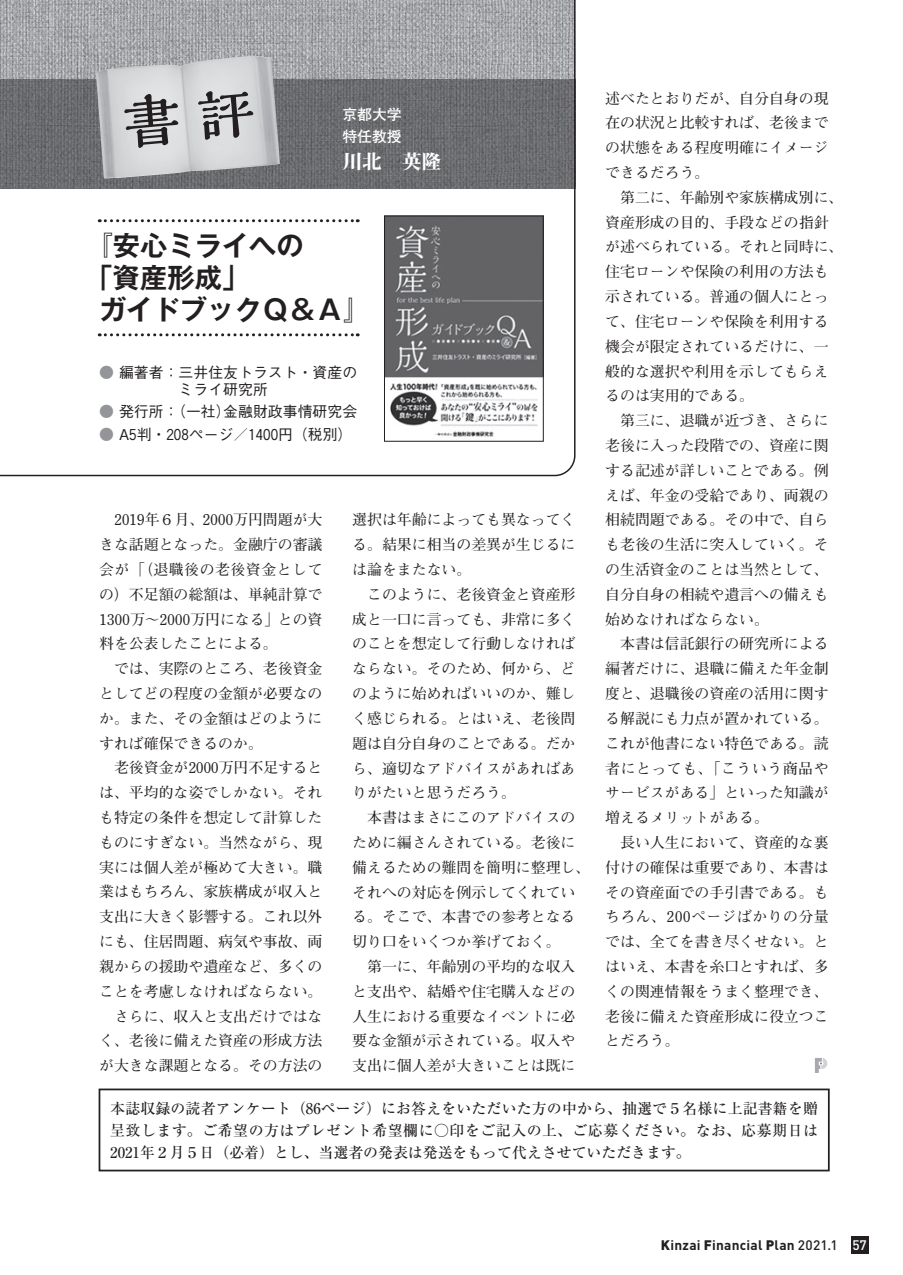
<style>
.page{position:relative;width:903px;height:1275px;background:#fff}
.page>*{position:absolute;margin:0;border:0;box-sizing:border-box;transform-origin:0 0}
.t1{font:700 27.3px "Gothic MB101 Pro De";color:#231f20}
.t2{font:19.78px "Midashi Min Pro MA31";color:#fff}
.t3{font:700 14.88px/24.8px "Futo Min A101 Pro";color:#231f20;text-align:justify}
.t4{font:500 14.88px/22.4px "Ryumin Pro";color:#231f20;text-align:justify}
.t5{font:500 14.88px/17.3px "Gothic BBB Pro";color:#231f20}
.t6{font:700 14.88px/22.4px "Futo Go B101 Pro";color:#fff}
.t7{font:700 13.65px "DIN Pro";letter-spacing:.02em;color:#231f20}
.s1{color:#939598}
.s2{font-family:"Gothic Num";font-weight:400}
.s3{font-weight:900}
.s4{font-weight:500}
.s5{font-weight:500;color:#fff}
</style>
<div class="page">
<svg style="left:0;top:0;width:576px;height:477px"></svg>
<svg style="left:815px;top:1058px;width:12px;height:15px"></svg>
<div style="left:99px;top:1088px;width:731px;height:83px;border:2px solid #231f20"></div>
<img style="left:386px;top:218px;width:155px;height:221px">
<div style="left:384px;top:216px;width:159px;height:225px;border:1px solid #231f20"></div>
<svg style="left:99px;top:219px;width:259px;height:3px"></svg>
<svg style="left:99px;top:333px;width:259px;height:3px"></svg>
<div style="left:851px;top:1236px;width:17px;height:18px;background:#231f20"></div>
<div style="left:123px;top:87px;width:132px;height:62px;background:#dddee0"></div>
<p class="t3" style="left:605px;top:84px;width:225px">述べたとおりだが、自分自身の現在の状況と比較すれば、老後までの状態をある程度明確にイメージできるだろう。</p>
<p class="t3" style="left:605px;top:183px;width:240px;text-align:left;text-indent:15px">第二に、年齢別や家族構成別に、資産形成の目的、手段などの指針が述べられている。それと同時に、住宅ローンや保険の利用の方法も示されている。普通の個人にとって、住宅ローンや保険を利用する機会が限定されているだけに、一般的な選択や利用を示してもらえるのは実用的である。</p>
<p class="t3" style="left:605px;top:406px;width:225px;text-indent:15px">第三に、退職が近づき、さらに老後に入った段階での、資産に関する記述が詳しいことである。例えば、年金の受給であり、両親の相続問題である。その中で、自らも老後の生活に突入していく。その生活資金のことは当然として、自分自身の相続や遺言への備えも始めなければならない。</p>
<p class="t3" style="left:605px;top:630px;width:225px;text-indent:15px">本書は信託銀行の研究所による編著だけに、退職に備えた年金制度と、退職後の資産の活用に関する解説にも力点が置かれている。これが他書にない特色である。読者にとっても、「こういう商品やサービスがある」といった知識が増えるメリットがある。</p>
<p class="t3" style="left:605px;top:828px;width:225px;text-indent:15px">長い人生において、資産的な裏付けの確保は重要であり、本書はその資産面での手引書である。もちろん、200ページばかりの分量では、全てを書き尽くせない。とはいえ、本書を糸口とすれば、多くの関連情報をうまく整理でき、老後に備えた資産形成に役立つことだろう。</p>
<p class="t6" style="left:342px;top:101px;width:61px">京都大学特任教授</p>
<h2 class="t2" style="left:342px;top:146px;width:101px">川北　英隆</h2>
<h1 class="t1" style="left:86px;top:223px;width:220px">『安心ミライへの</h1>
<h1 class="t1" style="left:86px;top:255px;width:165px">「資産形成」</h1>
<h1 class="t1" style="left:99px;top:287px;width:273px">ガイドブックＱ＆Ａ』</h1>
<p class="t5" style="left:179px;top:362px;width:180px;text-indent:-79px"><span class="s1">●</span> 編著者： 三井住友トラスト・資産のミライ研究所</p>
<p class="t5" style="left:99px;top:401px;width:259px"><span class="s1">●</span> 発行所：（一社）金融財政事情研究会</p>
<p class="t5" style="left:99px;top:424px;width:255px"><span class="s1">●</span> A<span class="s2">5</span>判・<span class="s2">208</span>ページ／<span class="s2">1400</span>円（税別）</p>
<p class="t3" style="left:99px;top:505px;width:225px;text-indent:15px">2019年６月、2000万円問題が大きな話題となった。金融庁の審議会が「（退職後の老後資金としての）不足額の総額は、単純計算で1300万～2000万円になる」との資料を公表したことによる。</p>
<p class="t3" style="left:99px;top:654px;width:225px;text-indent:15px">では、実際のところ、老後資金としてどの程度の金額が必要なのか。また、その金額はどのようにすれば確保できるのか。</p>
<p class="t3" style="left:99px;top:754px;width:225px;text-align:right">老後資金が2000万円不足するとは、平均的な姿でしかない。それも特定の条件を想定して計算したものにすぎない。当然ながら、現実には個人差が極めて大きい。職業はもちろん、家族構成が収入と支出に大きく影響する。これ以外にも、住居問題、病気や事故、両親からの援助や遺産など、多くのことを考慮しなければならない。さらに、収入と支出だけではなく、老後に備えた資産の形成方法が大きな課題となる。その方法の</p>
<p class="t3" style="left:352px;top:506px;width:225px">選択は年齢によっても異なってくる。結果に相当の差異が生じるには論をまたない。</p>
<p class="t3" style="left:352px;top:580px;width:225px;text-indent:15px">このように、老後資金と資産形成と一口に言っても、非常に多くのことを想定して行動しなければならない。そのため、何から、どのように始めればいいのか、難しく感じられる。とはいえ、老後問題は自分自身のことである。だから、適切なアドバイスがあればありがたいと思うだろう。</p>
<p class="t3" style="left:352px;top:803px;width:240px;text-align:left;text-indent:15px">本書はまさにこのアドバイスのために編さんされている。老後に備えるための難問を簡明に整理し、それへの対応を例示してくれている。そこで、本書での参考となる切り口をいくつか挙げておく。</p>
<p class="t3" style="left:352px;top:952px;width:225px;text-indent:15px">第一に、年齢別の平均的な収入と支出や、結婚や住宅購入などの人生における重要なイベントに必要な金額が示されている。収入や支出に個人差が大きいことは既に</p>
<p class="t4" style="left:110px;top:1096px;width:709px">本誌収録の読者アンケート（86ページ）にお答えをいただいた方の中から、抽選で５名様に上記書籍を贈呈致します。ご希望の方はプレゼント希望欄に○印をご記入の上、ご応募ください。なお、応募期日は2021年２月５日（必着）とし、当選者の発表は発送をもって代えさせていただきます。</p>
<p class="t7" style="left:661px;top:1236px;width:207px"><span class="s3">K</span>inzai <span class="s3">F</span>inancial <span class="s3">P</span>lan <span class="s4">2021.1</span> <span class="s5">57</span></p>
</div>
